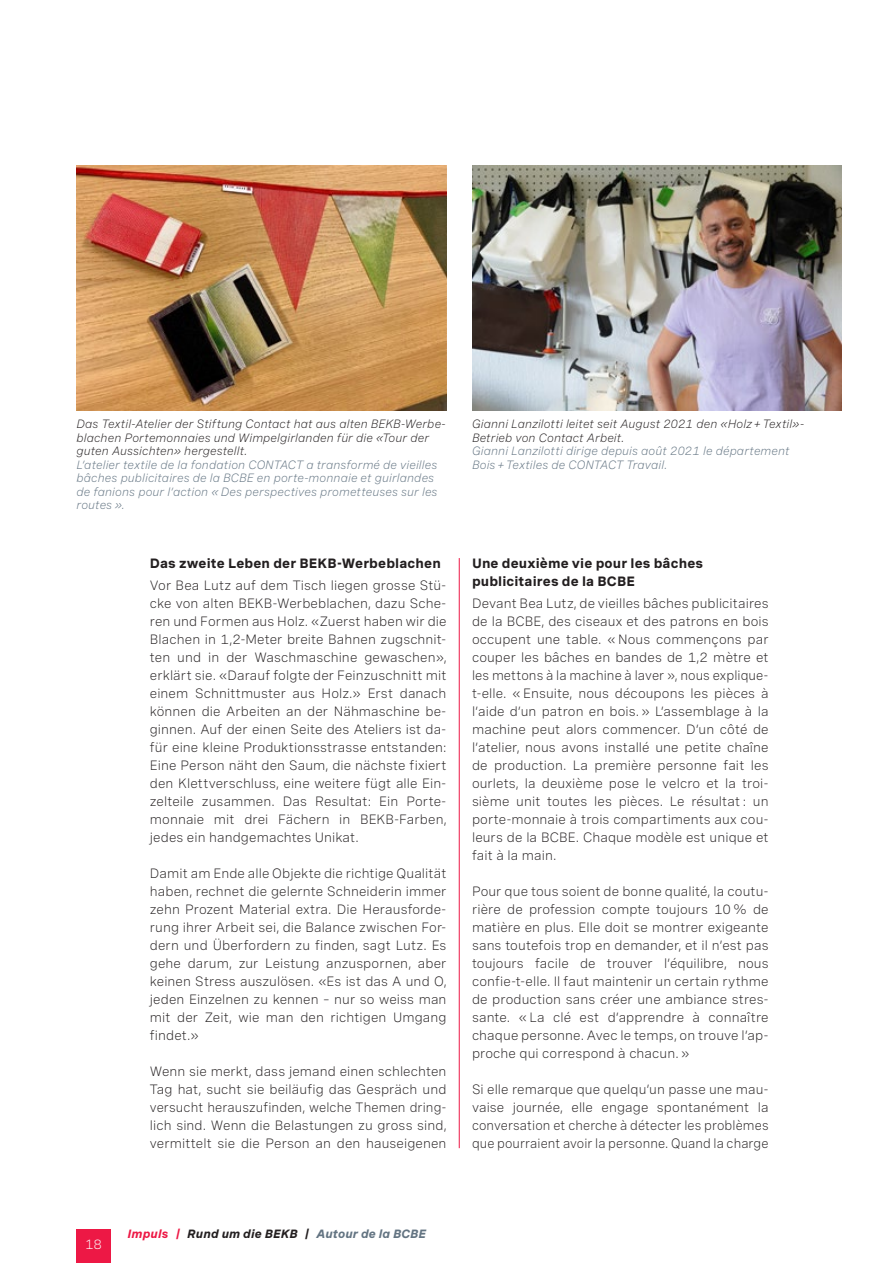
<style>
.page{position:relative;width:893px;height:1263px;background:#fff}
.page>*{position:absolute;margin:0;border:0;box-sizing:border-box;transform-origin:0 0}
.t1{font:13.5px/18px "Spezia BEKB";letter-spacing:.01em;color:#231f20;text-align:justify}
.t2{font:700 13.5px/18px "Spezia BEKB";letter-spacing:.01em;color:#231f20}
.t3{font:13.5px "Spezia BEKB";color:#fff}
.t4{font:italic 12px/13.5px "Spezia BEKB";letter-spacing:.01em;color:#637482}
.t5{font:italic 12px/13.5px "Spezia BEKB";letter-spacing:.01em;color:#231f20}
.t6{font:italic 700 12px "Spezia BEKB";letter-spacing:.01em;color:#231f20}
.s1{color:#ed1845}
.s2{color:#637482}
</style>
<div class="page">
<div style="left:77px;top:1229px;width:34px;height:34px;background:#ed1845"></div>
<hr style="left:459px;top:558px;width:1px;height:590px;background:#ed1845">
<img style="left:472px;top:166px;width:370px;height:244px">
<img style="left:77px;top:166px;width:369px;height:244px">
<p class="t5" style="left:77px;top:416px;width:371px">Das Textil-Atelier der Stiftung Contact hat aus alten BEKB-Werbe&shy;blachen Portemonnaies und Wimpelgirlanden für die «Tour der guten Aussichten» hergestellt.</p>
<p class="t4" style="left:77px;top:457px;width:363px">L’atelier textile de la fondation CONTACT a transformé de vieilles bâches publicitaires de la BCBE en porte-monnaie et guirlandes de fanions pour l’action « Des perspectives prometteuses sur les routes ».</p>
<p class="t2" style="left:150px;top:553px;width:292px">Das zweite Leben der BEKB-Werbeblachen</p>
<p class="t1" style="left:150px;top:575px;width:298px">Vor Bea Lutz auf dem Tisch liegen grosse Stü&shy;cke von alten BEKB-Werbeblachen, dazu Sche&shy;ren und Formen aus Holz. «Zuerst haben wir die Blachen in 1,2-Meter breite Bahnen zugschnit&shy;ten und in der Waschmaschine gewaschen», erklärt sie. «Darauf folgte der Feinzuschnitt mit einem Schnittmuster aus Holz.» Erst danach können die Arbeiten an der Nähmaschine be&shy;ginnen. Auf der einen Seite des Ateliers ist da&shy;für eine kleine Produktionsstrasse entstanden:<br>Eine Person näht den Saum, die nächste fixiert den Klettverschluss, eine weitere fügt alle Ein&shy;zelteile zusammen. Das Resultat: Ein Porte&shy;monnaie mit drei Fächern in BEKB-Farben, jedes ein handgemachtes Unikat.</p>
<p class="t1" style="left:150px;top:863px;width:298px">Damit am Ende alle Objekte die richtige Qualität haben, rechnet die gelernte Schneiderin immer zehn Prozent Material extra. Die Herausforde&shy;rung ihrer Arbeit sei, die Balance zwischen For&shy;dern und Überfordern zu finden, sagt Lutz. Es gehe darum, zur Leistung anzuspornen, aber keinen Stress auszulösen. «Es ist das A und O, jeden Einzelnen zu kennen – nur so weiss man mit der Zeit, wie man den richtigen Umgang findet.»</p>
<p class="t1" style="left:150px;top:1061px;width:298px">Wenn sie merkt, dass jemand einen schlechten Tag hat, sucht sie beiläufig das Gespräch und versucht herauszufinden, welche Themen dring&shy;lich sind. Wenn die Belastungen zu gross sind, vermittelt sie die Person an den hauseigenen</p>
<p class="t5" style="left:472px;top:416px;width:334px">Gianni Lanzilotti leitet seit August 2021 den «Holz+Textil»-<br>Betrieb von Contact Arbeit.</p>
<p class="t4" style="left:472px;top:443px;width:319px">Gianni Lanzilotti dirige depuis août 2021 le département<br>Bois+Textiles de CONTACT Travail.</p>
<p class="t2" style="left:472px;top:553px;width:233px">Une deuxième vie pour les bâches publicitaires de la BCBE</p>
<p class="t1" style="left:472px;top:593px;width:298px">Devant Bea Lutz, de vieilles bâches publicitaires de la BCBE, des ciseaux et des patrons en bois occupent une table. « Nous commençons par couper les bâches en bandes de 1,2 mètre et les mettons à la machine à laver », nous explique&shy;t-elle. « Ensuite, nous découpons les pièces à l’aide d’un patron en bois. » L’assemblage à la machine peut alors commencer. D’un côté de l’atelier, nous avons installé une petite chaîne de production. La première personne fait les ourlets, la deuxième pose le velcro et la troi&shy;sième unit toutes les pièces. Le résultat : un porte-monnaie à trois compartiments aux cou&shy;leurs de la BCBE. Chaque modèle est unique et fait à la main.</p>
<p class="t1" style="left:472px;top:881px;width:298px">Pour que tous soient de bonne qualité, la coutu&shy;rière de profession compte toujours 10 % de matière en plus. Elle doit se montrer exigeante sans toutefois trop en demander, et il n’est pas toujours facile de trouver l’équilibre, nous confie-t-elle. Il faut maintenir un certain rythme de production sans créer une ambiance stres&shy;sante. « La clé est d’apprendre à connaître chaque personne. Avec le temps, on trouve l’ap&shy;proche qui correspond à chacun. »</p>
<p class="t1" style="left:472px;top:1079px;width:298px">Si elle remarque que quelqu’un passe une mau&shy;vaise journée, elle engage spontanément la conversation et cherche à détecter les problèmes que pourraient avoir la personne. Quand la charge</p>
<p class="t3" style="left:85px;top:1234px;width:18px">18</p>
<p class="t6" style="left:128px;top:1225px;width:300px"><span class="s1">Impuls |</span> Rund um die BEKB | <span class="s2">Autour de la BCBE</span></p>
</div>
